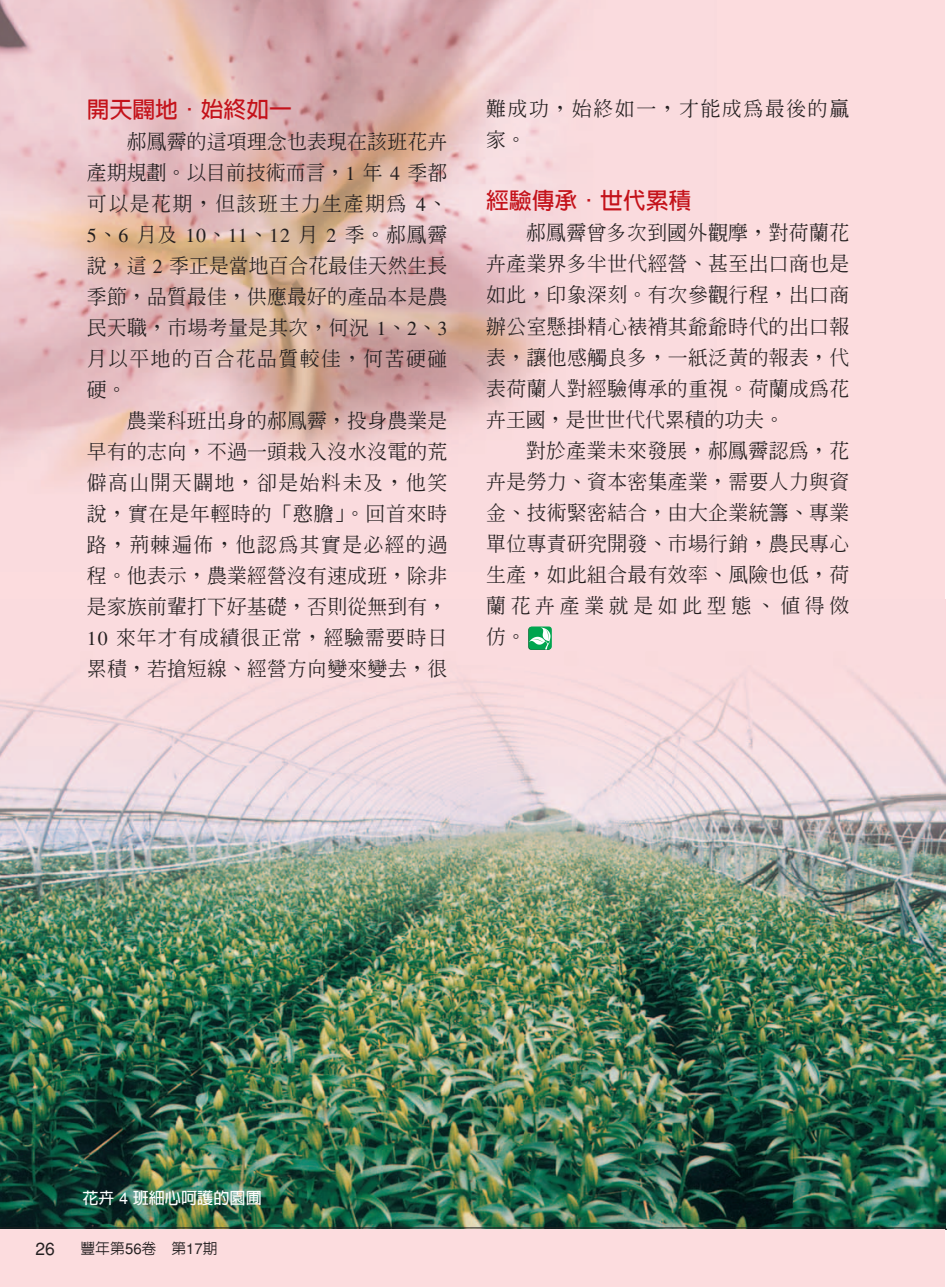
<style>
.page{position:relative;width:947px;height:1287px;background:#fff}
.page>*{position:absolute;margin:0;border:0;box-sizing:border-box;transform-origin:0 0}
.t1{font:700 22.75px "Lin Gothic";color:#c4121a}
.t2{font:500 19.78px/31px "Inn Ming";letter-spacing:.015em;color:#231f20;text-align:justify}
.t3{font:500 19.78px/31px "Inn Ming";letter-spacing:.08em;color:#231f20}
.t4{font:17.5px "Helvetica";color:#231f20}
.t5{font:700 16.1px "Lin Gothic";color:#fff}
.t6{font:500 14.88px "Lin Gothic";color:#231f20}
.s1{font-family:"Times";font-weight:400}
.s2{font-family:"Helvetica";font-weight:400}
</style>
<div class="page">
<img style="left:0;top:0;width:946px;height:1286px">
<p class="t1" style="left:87px;top:98px;width:206px">開天闢地．始終如一</p>
<p class="t2" style="left:87px;top:126px;width:362px;text-indent:40px">郝鳳霽的這項理念也表現在該班花卉產期規劃。以目前技術而言，<span class="s1">1</span> 年 <span class="s1">4</span> 季都可以是花期，但該班主力生產期為 <span class="s1">4</span>、<span class="s1">5</span>、<span class="s1">6</span> 月及 <span class="s1">10</span>、<span class="s1">11</span>、<span class="s1">12</span> 月 <span class="s1">2</span> 季。郝鳳霽說，這 <span class="s1">2</span> 季正是當地百合花最佳天然生長季節，品質最佳，供應最好的產品本是農民天職，市場考量是其次，何況 <span class="s1">1</span>、<span class="s1">2</span>、<span class="s1">3</span>月以平地的百合花品質較佳，何苦硬碰硬。</p>
<p class="t2" style="left:87px;top:405px;width:362px;text-indent:40px">農業科班出身的郝鳳霽，投身農業是早有的志向，不過一頭栽入沒水沒電的荒僻高山開天闢地，卻是始料未及，他笑說，實在是年輕時的「憨膽」。回首來時路，荊棘遍佈，他認為其實是必經的過程。他表示，農業經營沒有速成班，除非是家族前輩打下好基礎，否則從無到有，<span class="s1">10</span> 來年才有成績很正常，經驗需要時日累積，若搶短線、經營方向變來變去，很</p>
<p class="t3" style="left:486px;top:93px;width:364px">難成功，始終如一，才能成為最後的贏家。</p>
<p class="t1" style="left:486px;top:189px;width:206px">經驗傳承．世代累積</p>
<p class="t2" style="left:486px;top:217px;width:364px;text-indent:40px">郝鳳霽曾多次到國外觀摩，對荷蘭花卉產業界多半世代經營、甚至出口商也是如此，印象深刻。有次參觀行程，出口商辦公室懸掛精心裱褙其爺爺時代的出口報表，讓他感觸良多，一紙泛黃的報表，代表荷蘭人對經驗傳承的重視。荷蘭成為花卉王國，是世世代代累積的功夫。</p>
<p class="t2" style="left:486px;top:434px;width:364px;text-indent:40px">對於產業未來發展，郝鳳霽認為，花卉是勞力、資本密集產業，需要人力與資金、技術緊密結合，由大企業統籌、專業單位專責研究開發、市場行銷，農民專心生產，如此組合最有效率、風險也低，荷蘭花卉產業就是如此型態、值得傚仿。</p>
<p class="t5" style="left:82px;top:1189px;width:181px">花卉 <span class="s2">4</span> 班細心呵護的園圃</p>
<p class="t4" style="left:35px;top:1241px;width:21px">26</p>
<p class="t6" style="left:80px;top:1240px;width:139px">豐年第<span class="s2">56</span>卷　第<span class="s2">17</span>期</p>
</div>
